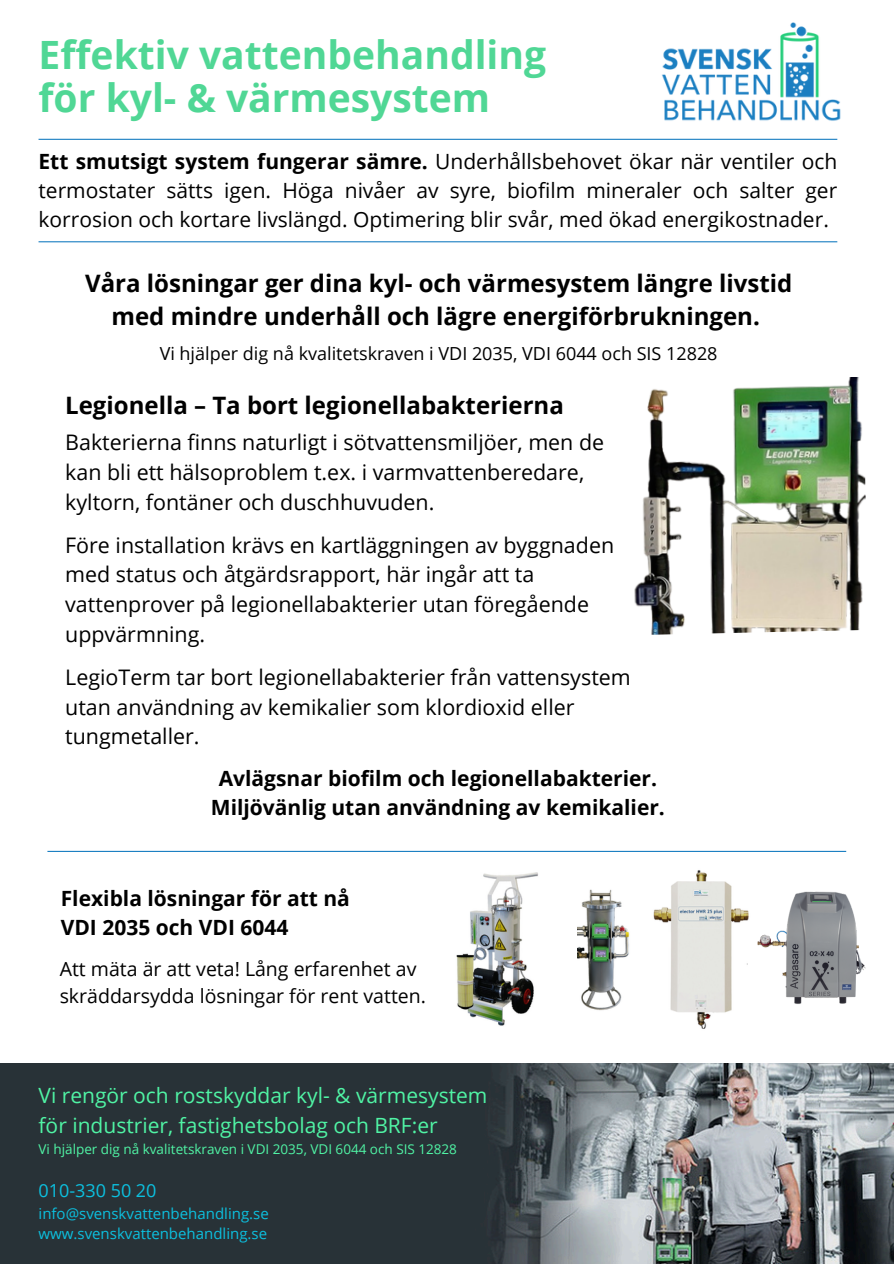
<style>
.page{position:relative;width:894px;height:1264px;background:#fff}
.page>*{position:absolute;margin:0;border:0;box-sizing:border-box;transform-origin:0 0}
.t1{font:700 39px/42.8px "Open Sans";color:#50d795}
.t2{font:700 24px/33.5px "Open Sans";color:#000;text-align:center}
.t3{font:21.45px/29.8px "Open Sans";color:#000}
.t4{font:21px/29.2px "Open Sans";color:#000;text-align:justify}
.t5{font:700 21px/29.2px "Open Sans";color:#000}
.t6{font:21px/29.2px "Open Sans";color:#50f4a5}
.t7{font:19.5px/27px "Open Sans";color:#000}
.t8{font:18px "Open Sans";color:#000}
.t9{font:18px "Open Sans";color:#0cc0df}
.t10{font:15px "Open Sans";color:#0cc0df}
.t11{font:13.5px "Open Sans";color:#50f4a5}
.s1{font-weight:700}
</style>
<div class="page">
<img style="left:662px;top:22px;width:179px;height:99px">
<hr style="left:39px;top:139px;width:798px;height:1px;background:#1b7fc2">
<hr style="left:39px;top:241px;width:798px;height:1px;background:#1b7fc2">
<img style="left:0;top:1063px;width:893px;height:200px">
<img style="left:577px;top:889px;width:53px;height:122px">
<img style="left:456px;top:872px;width:82px;height:154px">
<img style="left:653px;top:870px;width:96px;height:159px">
<hr style="left:47px;top:850px;width:799px;height:2px;background:#1b7fc2">
<img style="left:757px;top:891px;width:109px;height:113px">
<img style="left:634px;top:377px;width:232px;height:258px">
<h4 class="t1" style="left:39px;top:33px;width:509px">Effektiv vattenbehandling för kyl- &amp; värmesystem</h4>
<h4 class="t4" style="left:39px;top:146px;width:800px"><span class="s1">Ett smutsigt system fungerar sämre.</span> Underhållsbehovet ökar när ventiler och termostater sätts igen. Höga nivåer av syre, biofilm mineraler och salter ger korrosion och kortare livslängd. Optimering blir svår, med ökad energikostnader.</h4>
<h3 class="t2" style="left:85px;top:266px;width:708px">Våra lösningar ger dina kyl- och värmesystem längre livstid med mindre underhåll och lägre energiförbrukningen.</h3>
<h3 class="t8" style="left:160px;top:341px;width:559px">Vi hjälper dig nå kvalitetskraven i VDI 2035, VDI 6044 och SIS 12828</h3>
<h4 class="t2" style="left:65px;top:388px;width:500px">Legionella – Ta bort legionellabakterierna</h4>
<p class="t3" style="left:65px;top:427px;width:540px">Bakterierna finns naturligt i sötvattensmiljöer, men de kan bli ett hälsoproblem t.ex. i varmvattenberedare, kyltorn, fontäner och duschhuvuden.</p>
<p class="t3" style="left:65px;top:529px;width:550px">Före installation krävs en kartläggningen av byggnaden med status och åtgärdsrapport, här ingår att ta vattenprover på legionellabakterier utan föregående uppvärmning.</p>
<p class="t3" style="left:65px;top:661px;width:567px">LegioTerm tar bort legionellabakterier från vattensystem utan användning av kemikalier som klordioxid eller tungmetaller.</p>
<p class="t5" style="left:211px;top:762px;width:455px;text-align:center">Avlägsnar biofilm och legionellabakterier.<br>Miljövänlig utan användning av kemikalier.</p>
<p class="t5" style="left:61px;top:883px;width:290px">Flexibla lösningar för att nå<br>VDI 2035 och VDI 6044</p>
<p class="t7" style="left:60px;top:954px;width:368px">Att mäta är att veta! Lång erfarenhet av skräddarsydda lösningar för rent vatten.</p>
<h4 class="t6" style="left:39px;top:1080px;width:450px">Vi rengör och rostskyddar kyl- &amp; värmesystem för industrier, fastighetsbolag och BRF:er</h4>
<h4 class="t11" style="left:39px;top:1139px;width:420px">Vi hjälper dig nå kvalitetskraven i VDI 2035, VDI 6044 och SIS 12828</h4>
<h4 class="t9" style="left:39px;top:1177px;width:119px">010-330 50 20</h4>
<p class="t10" style="left:39px;top:1202px;width:232px">info@svenskvattenbehandling.se</p>
<p class="t10" style="left:39px;top:1222px;width:230px">www.svenskvattenbehandling.se</p>
</div>
